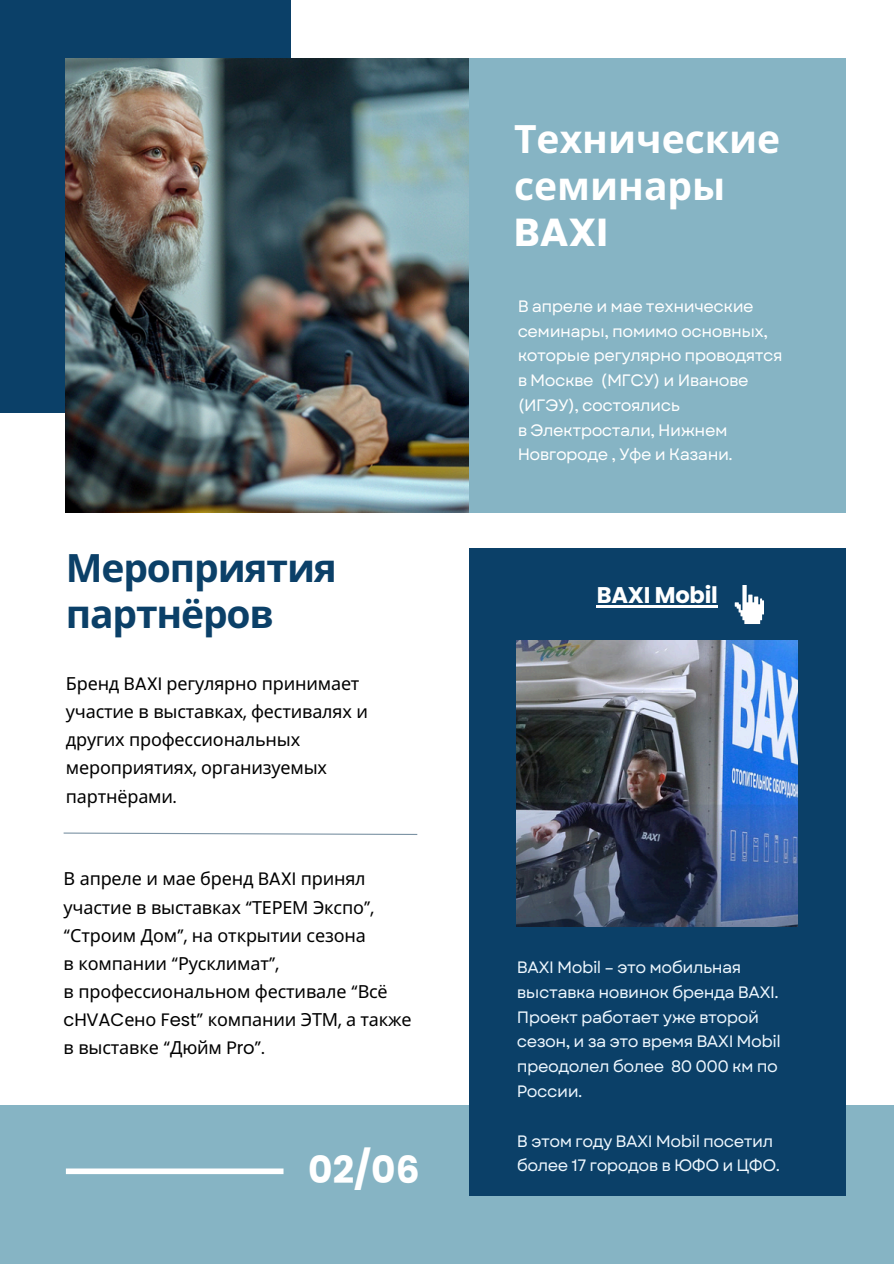
<style>
.page{position:relative;width:894px;height:1264px;background:#fff}
.page>*{position:absolute;margin:0;border:0;box-sizing:border-box;transform-origin:0 0}
.t1{font:700 39px/46.2px "Noto Sans";color:#fff}
.t2{font:700 39px/46.2px "Noto Sans";letter-spacing:-.03em;color:#0b4068}
.t3{font:700 37.5px "Poppins";color:#fff}
.t4{font:700 22.65px "Poppins";letter-spacing:-.01em;color:#fff}
.t5{font:18px/28.2px "Noto Sans";letter-spacing:-.01em;color:#000}
.t6{font:16.5px/24.8px "Garet";letter-spacing:-.03em;color:#eff8ff}
.t7{font:16.5px/24.8px "Garet";letter-spacing:-.03em;color:#fff}
.s1{font-family:"Poppins"}
</style>
<div class="page">
<div style="left:468px;top:58px;width:377px;height:455px;background:#86b4c4"></div>
<div style="left:0;top:0;width:290px;height:413px;background:#0b4068"></div>
<div style="left:0;top:1104px;width:893px;height:159px;background:#86b4c4"></div>
<div style="left:468px;top:548px;width:377px;height:648px;background:#0b4068"></div>
<img style="left:516px;top:640px;width:281px;height:286px">
<div style="left:66px;top:1168px;width:217px;height:6px;background:#fff"></div>
<img style="left:66px;top:58px;width:403px;height:455px">
<svg style="left:63px;top:832px;width:355px;height:3px"></svg>
<hr style="left:596px;top:605px;width:121px;height:3px;background:#fff">
<svg style="left:734px;top:585px;width:30px;height:39px"></svg>
<h2 class="t2" style="left:66px;top:544px;width:272px">Мероприятия партнёров</h2>
<p class="t5" style="left:66px;top:669px;width:303px">Бренд <span class="s1">BAXI</span> регулярно принимает участие в выставках<span class="s1">,</span> фестивалях и других профессиональных мероприятиях<span class="s1">,</span> организуемых партнёрами<span class="s1">.</span></p>
<p class="t5" style="left:64px;top:864px;width:312px">В апреле и мае бренд <span class="s1">BAXI</span> принял участие в выставках <span class="s1">“</span>ТЕРЕМ Экспо<span class="s1">”, “</span>Строим Дом<span class="s1">”,</span> на открытии сезона</p>
<p class="t5" style="left:64px;top:948px;width:349px">в компании <span class="s1">“</span>Русклимат<span class="s1">”,<br></span>в профессиональном фестивале <span class="s1">“</span>Всё <span class="s1">cHVAC</span>ено <span class="s1">Fest”</span> компании ЭТМ<span class="s1">,</span> а также в выставке <span class="s1">“</span>Дюйм <span class="s1">Pro”.</span></p>
<h2 class="t3" style="left:308px;top:1143px;width:113px">02/06</h2>
<p class="t1" style="left:514px;top:115px;width:267px">Технические семинары<br><span class="s1">BAXI</span></p>
<p class="t7" style="left:517px;top:294px;width:266px">В апреле и мае технические семинары, помимо основных, которые регулярно проводятся</p>
<p class="t7" style="left:517px;top:368px;width:232px">в Москве (МГСУ) и Иванове (ИГЭУ), состоялись</p>
<p class="t7" style="left:517px;top:417px;width:216px">в Электростали, Нижнем<br>Новгороде , Уфе и Казани.</p>
<h3 class="t4" style="left:596px;top:579px;width:123px">BAXI Mobil</h3>
<p class="t6" style="left:516px;top:955px;width:265px">BAXI Mobil – это мобильная выставка новинок бренда BAXI.<br>Проект работает уже второй сезон, и за это время BAXI Mobil преодолел более 80 000 км по<br>России.</p>
<p class="t6" style="left:516px;top:1128px;width:264px">В этом году BAXI Mobil посетил более 17 городов в ЮФО и ЦФО.</p>
</div>
